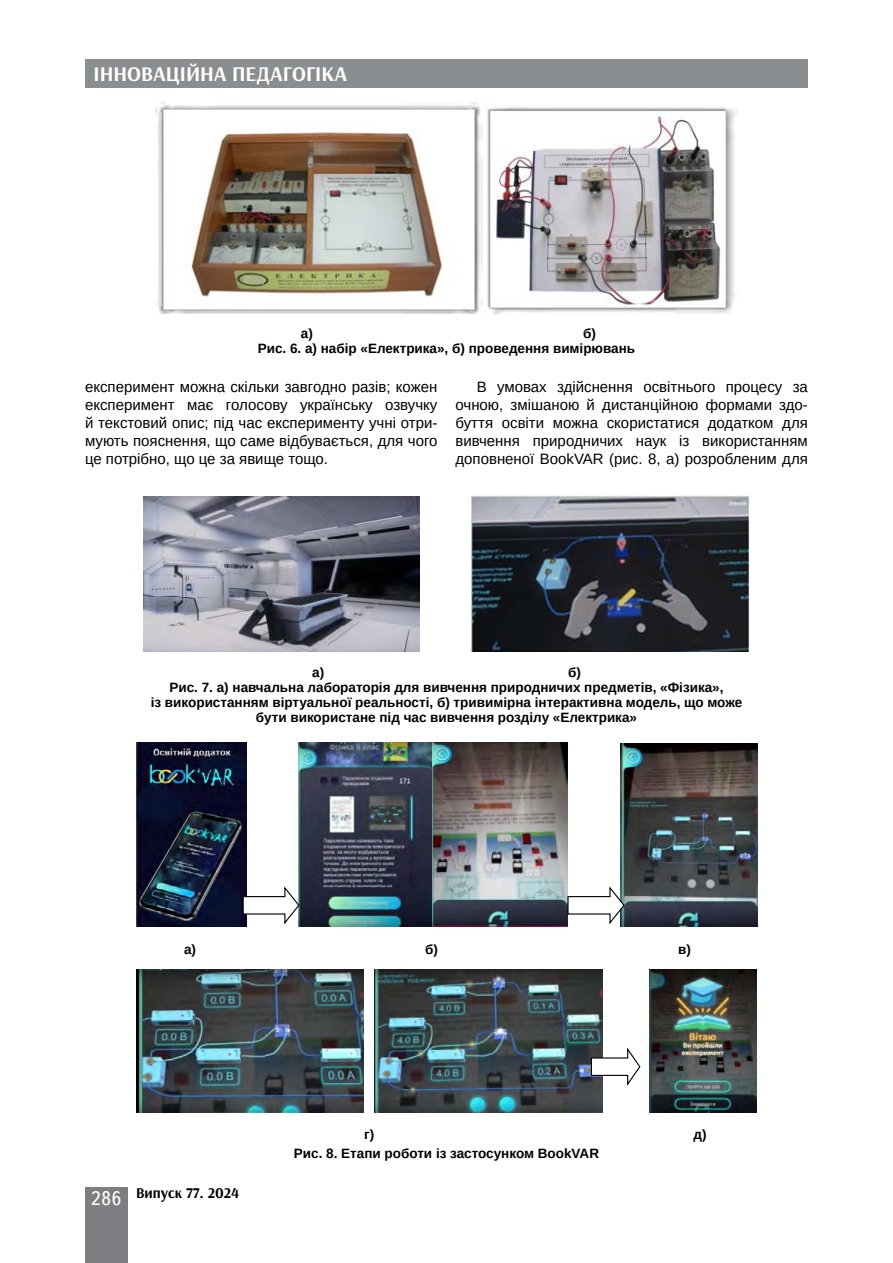
<style>
.page{position:relative;width:893px;height:1263px;background:#fff}
.page>*{position:absolute;margin:0;border:0;box-sizing:border-box;transform-origin:0 0}
.t1{font:700 21px "Arsenal";color:#fff}
.t2{font:15px/18.1px "Arimo";color:#000;text-align:justify}
.t3{font:700 15px "Arsenal";color:#000}
.t4{font:700 13.5px/15px "Arimo";color:#000}
.s1{font-family:"Ukrainian Text";font-weight:400;font-size:19.5px;color:#fff}
</style>
<div class="page">
<div style="left:85px;top:59px;width:723px;height:29px;background:#8b8e90"></div>
<div style="left:85px;top:1186px;width:43px;height:76px;background:#7d7e81"></div>
<img style="left:144px;top:496px;width:275px;height:156px">
<img style="left:472px;top:495px;width:277px;height:157px">
<img style="left:136px;top:743px;width:110px;height:183px">
<img style="left:299px;top:743px;width:269px;height:184px">
<img style="left:620px;top:744px;width:138px;height:183px">
<svg style="left:242px;top:885px;width:58px;height:41px"></svg>
<svg style="left:567px;top:885px;width:58px;height:41px"></svg>
<img style="left:136px;top:969px;width:228px;height:144px">
<img style="left:374px;top:969px;width:228px;height:144px">
<img style="left:649px;top:970px;width:107px;height:143px">
<svg style="left:590px;top:1046px;width:51px;height:42px"></svg>
<img style="left:155px;top:102px;width:583px;height:212px">
<img style="left:486px;top:107px;width:241px;height:203px">
<h1 class="t1" style="left:94px;top:61px;width:255px">ІННОВАЦІЙНА ПЕДАГОГІКА</h1>
<p class="t4" style="left:258px;top:326px;width:379px;text-indent:325px">б)<br>Рис. 6. а) набір «Електрика», б) проведення вимірювань</p>
<p class="t4" style="left:301px;top:326px;width:14px">а)</p>
<p class="t2" style="left:85px;top:377px;width:354px">експеримент можна скільки завгодно разів; кожен експеримент має голосову українську озвучку й текстовий опис; під час експерименту учні отри&shy;мують пояснення, що саме відбувається, для чого це потрібно, що це за явище тощо.</p>
<p class="t2" style="left:455px;top:377px;width:354px;text-indent:21px">В умовах здійснення освітнього процесу за очною, змішаною й дистанційною формами здо&shy;буття освіти можна скористатися додатком для вивчення природничих наук із використанням доповненої BookVAR (рис. 8, а) розробленим для</p>
<p class="t4" style="left:312px;top:665px;width:14px">а)</p>
<p class="t4" style="left:568px;top:665px;width:14px">б)</p>
<p class="t4" style="left:169px;top:680px;width:556px">Рис. 7. а) навчальна лабораторія для вивчення природничих предметів, «Фізика»,</p>
<p class="t4" style="left:151px;top:695px;width:593px">із використанням віртуальної реальності, б) тривимірна інтерактивна модель, що може</p>
<p class="t4" style="left:256px;top:710px;width:383px">бути використане під час вивчення розділу «Електрика»</p>
<p class="t4" style="left:184px;top:942px;width:14px">а)</p>
<p class="t4" style="left:425px;top:942px;width:14px">б)</p>
<p class="t4" style="left:678px;top:942px;width:14px">в)</p>
<p class="t3" style="left:91px;top:1183px;width:150px"><span class="s1">286</span> Випуск 77. 2024</p>
<p class="t4" style="left:364px;top:1127px;width:12px">г)</p>
<p class="t4" style="left:693px;top:1127px;width:15px">д)</p>
<p class="t4" style="left:294px;top:1146px;width:307px">Рис. 8. Етапи роботи із застосунком BookVAR</p>
</div>
